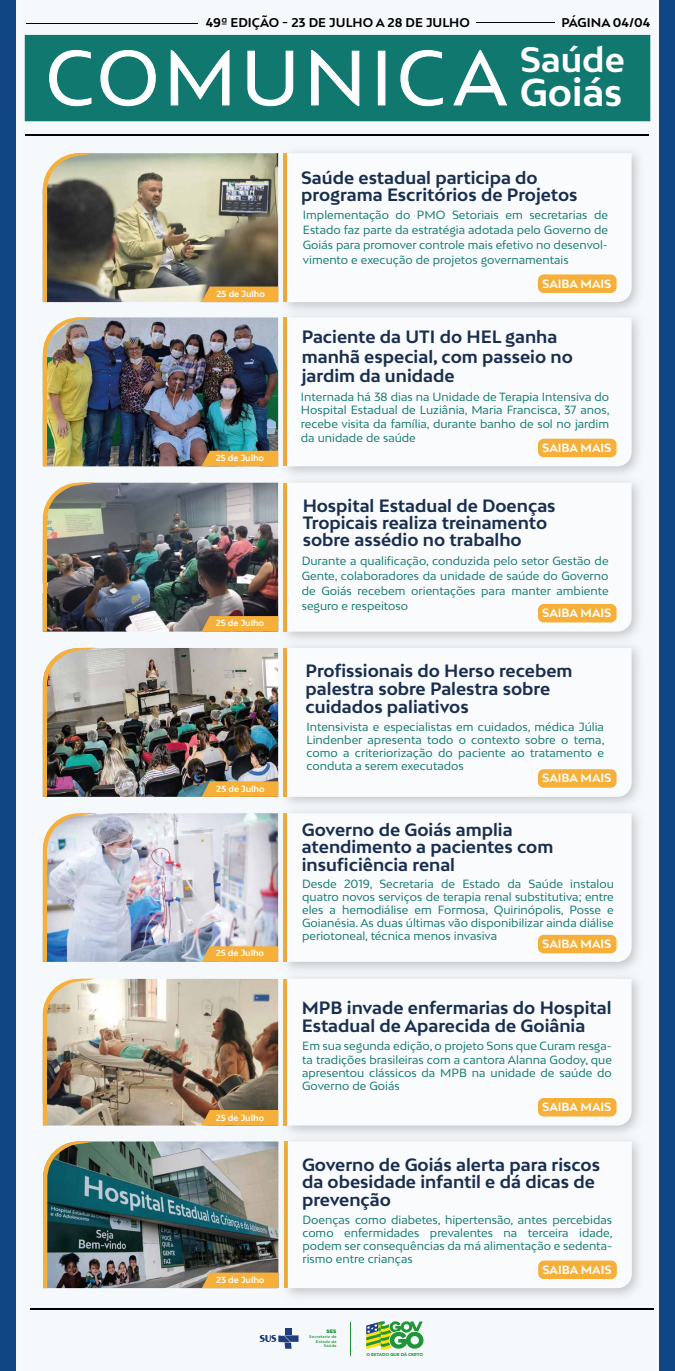
<style>
.page{position:relative;width:675px;height:1371px;background:#fff}
.page>*{position:absolute;margin:0;border:0;box-sizing:border-box;transform-origin:0 0}
.t1{font:700 36.75px "Bw Mitga";color:#fff}
.t2{font:700 33.44px "Bw Mitga";color:#fff}
.t3{font:700 16.88px/17.6px "Bw Mitga";color:#192e4e}
.t4{font:700 12px "Bw Mitga";color:#000}
.t5{font:700 11.31px "Bw Mitga";color:#fff}
.t6{font:11.25px/13.1px "Bw Mitga";color:#117870;text-align:justify}
.t7{font:700 8.38px "Bw Mitga";color:#fff}
.t8{font:4.81px "Heavitas";color:#209638}
.t9{font:700 4.25px "Gotham";letter-spacing:-.045em;color:#209638;scale:1.05 1}
.t10{font:500 3.94px/4.8px "Gotham";letter-spacing:.025em;color:#209638;text-align:right}
</style>
<div class="page">
<div style="left:6px;top:0;width:662px;height:1371px;background:#f6f9fc"></div>
<div style="left:0;top:0;width:16px;height:1371px;background:#0f4582"></div>
<div style="left:659px;top:0;width:16px;height:1371px;background:#0f4582"></div>
<div style="left:25px;top:35px;width:625px;height:86px;background:#117870"></div>
<hr style="left:26px;top:23px;width:172px;height:1px;background:#000">
<hr style="left:476px;top:22px;width:79px;height:1px;background:#000">
<hr style="left:25px;top:134px;width:624px;height:1px;background:#000">
<svg style="left:49px;top:50px;width:43px;height:57px"></svg>
<svg style="left:100px;top:50px;width:56px;height:57px"></svg>
<svg style="left:170px;top:49px;width:60px;height:57px"></svg>
<svg style="left:247px;top:50px;width:47px;height:57px"></svg>
<svg style="left:311px;top:49px;width:49px;height:58px"></svg>
<div style="left:378px;top:51px;width:7px;height:54px;background:#fff;border:1px solid #fff"></div>
<svg style="left:400px;top:50px;width:43px;height:57px"></svg>
<svg style="left:453px;top:50px;width:54px;height:56px"></svg>
<hr style="left:30px;top:1308px;width:624px;height:1px;background:#000">
<img style="left:276px;top:151px;width:363px;height:155px">
<svg style="left:287px;top:153px;width:345px;height:149px"></svg>
<img style="left:97px;top:153px;width:181px;height:149px">
<svg style="left:43px;top:153px;width:54px;height:149px;background:#615c4f"></svg>
<div style="left:538px;top:274px;width:79px;height:19px;background:#f6b03a;border-radius:6px"></div>
<svg style="left:202px;top:287px;width:76px;height:15px"></svg>
<img style="left:276px;top:306px;width:363px;height:165px">
<svg style="left:287px;top:317px;width:345px;height:149px"></svg>
<img style="left:97px;top:317px;width:181px;height:149px">
<img style="left:43px;top:317px;width:54px;height:149px">
<div style="left:538px;top:439px;width:79px;height:18px;background:#f6b03a;border-radius:6px"></div>
<svg style="left:202px;top:451px;width:76px;height:15px"></svg>
<img style="left:276px;top:471px;width:363px;height:166px">
<svg style="left:287px;top:483px;width:345px;height:149px"></svg>
<img style="left:97px;top:483px;width:181px;height:149px">
<img style="left:43px;top:482px;width:54px;height:150px">
<div style="left:538px;top:604px;width:79px;height:18px;background:#f6b03a;border-radius:6px"></div>
<svg style="left:202px;top:616px;width:76px;height:16px"></svg>
<img style="left:278px;top:637px;width:361px;height:165px">
<svg style="left:287px;top:648px;width:345px;height:149px"></svg>
<img style="left:97px;top:648px;width:181px;height:149px">
<img style="left:43px;top:647px;width:54px;height:150px">
<div style="left:538px;top:769px;width:79px;height:19px;background:#f6b03a;border-radius:6px"></div>
<svg style="left:202px;top:781px;width:76px;height:16px"></svg>
<img style="left:278px;top:802px;width:361px;height:165px">
<svg style="left:287px;top:813px;width:345px;height:149px"></svg>
<img style="left:97px;top:813px;width:181px;height:149px">
<svg style="left:43px;top:813px;width:54px;height:149px;background:#c5c9cf"></svg>
<div style="left:538px;top:935px;width:79px;height:18px;background:#f6b03a;border-radius:6px"></div>
<svg style="left:202px;top:946px;width:76px;height:16px"></svg>
<img style="left:276px;top:967px;width:363px;height:163px">
<svg style="left:287px;top:979px;width:345px;height:146px"></svg>
<img style="left:97px;top:979px;width:181px;height:146px">
<img style="left:43px;top:978px;width:54px;height:147px">
<div style="left:538px;top:1098px;width:79px;height:18px;background:#f6b03a;border-radius:6px"></div>
<svg style="left:202px;top:1110px;width:76px;height:15px"></svg>
<img style="left:276px;top:1130px;width:363px;height:166px">
<svg style="left:288px;top:1141px;width:344px;height:147px"></svg>
<img style="left:97px;top:1141px;width:181px;height:147px">
<img style="left:43px;top:1141px;width:54px;height:147px">
<div style="left:538px;top:1260px;width:79px;height:19px;background:#f6b03a;border-radius:6px"></div>
<svg style="left:202px;top:1272px;width:76px;height:16px"></svg>
<div style="left:285px;top:1328px;width:7px;height:7px;background:#1f3c7d"></div>
<svg style="left:260px;top:1335px;width:39px;height:14px"></svg>
<hr style="left:351px;top:1322px;width:1px;height:33px;background:#209638">
<svg style="left:366px;top:1321px;width:58px;height:29px"></svg>
<p class="t4" style="left:206px;top:14px;width:266px">49ª EDIÇÃO - 23 DE JULHO A 28 DE JULHO</p>
<p class="t4" style="left:561px;top:14px;width:91px">PÁGINA 04/04</p>
<h2 class="t2" style="left:520px;top:37px;width:106px">Saúde</h2>
<h1 class="t1" style="left:520px;top:68px;width:104px">Goiás</h1>
<p class="t7" style="left:217px;top:288px;width:50px">25 de Julho</p>
<p class="t7" style="left:216px;top:452px;width:50px">25 de Julho</p>
<p class="t7" style="left:216px;top:617px;width:50px">25 de Julho</p>
<p class="t7" style="left:216px;top:783px;width:50px">25 de Julho</p>
<p class="t7" style="left:216px;top:948px;width:50px">25 de Julho</p>
<p class="t7" style="left:216px;top:1112px;width:50px">25 de Julho</p>
<p class="t7" style="left:216px;top:1274px;width:50px">23 de Julho</p>
<h3 class="t3" style="left:301px;top:169px;width:278px;line-height:16.8px">Saúde estadual participa do programa Escritórios de Projetos</h3>
<p class="t6" style="left:303px;top:207px;width:307px;line-height:15.1px">Implementação do PMO Setoriais em secretarias de Estado faz parte da estratégia adotada pelo Governo de Goiás para promover controle mais efetivo no desenvol&shy;vimento e execução de projetos governamentais</p>
<p class="t5" style="left:542px;top:276px;width:71px">SAIBA MAIS</p>
<h3 class="t3" style="left:302px;top:327px;width:273px;line-height:19.2px">Paciente da UTI do HEL ganha manhã especial, com passeio no jardim da unidade</h3>
<p class="t6" style="left:301px;top:389px;width:310px;line-height:13.8px">Internada há 38 dias na Unidade de Terapia Intensiva do Hospital Estadual de Luziânia, Maria Francisca, 37 anos, recebe visita da família, durante banho de sol no jardim da unidade de saúde</p>
<p class="t5" style="left:542px;top:440px;width:71px">SAIBA MAIS</p>
<h3 class="t3" style="left:303px;top:497px;width:254px;line-height:17px">Hospital Estadual de Doenças<br>Tropicais realiza treinamento sobre assédio no trabalho</h3>
<p class="t6" style="left:302px;top:553px;width:308px;line-height:15.1px">Durante a qualificação, conduzida pelo setor Gestão de Gente, colaboradores da unidade de saúde do Governo de Goiás recebem orientações para manter ambiente seguro e respeitoso</p>
<p class="t5" style="left:542px;top:605px;width:71px">SAIBA MAIS</p>
<h3 class="t3" style="left:306px;top:661px;width:268px;line-height:17.8px">Profissionais do Herso recebem palestra sobre Palestra sobre cuidados paliativos</h3>
<p class="t6" style="left:307px;top:720px;width:300px">Intensivista e especialistas em cuidados, médica Júlia Lindenber apresenta todo o contexto sobre o tema, como a criteriorização do paciente ao tratamento e conduta a serem executados</p>
<p class="t5" style="left:542px;top:770px;width:71px">SAIBA MAIS</p>
<h3 class="t3" style="left:302px;top:820px;width:253px">Governo de Goiás amplia atendimento a pacientes com insuficiência renal</h3>
<p class="t6" style="left:302px;top:876px;width:313px">Desde 2019, Secretaria de Estado da Saúde instalou quatro novos serviços de terapia renal substitutiva; entre eles a hemodiálise em Formosa, Quirinópolis, Posse e Goianésia. As duas últimas vão disponibilizar ainda diálise periotoneal, técnica menos invasiva</p>
<p class="t5" style="left:542px;top:936px;width:71px">SAIBA MAIS</p>
<h3 class="t3" style="left:302px;top:999px;width:311px">MPB invade enfermarias do Hospital<br>Estadual de Aparecida de Goiânia</h3>
<p class="t6" style="left:302px;top:1039px;width:311px">Em sua segunda edição, o projeto Sons que Curam resga&shy;ta tradições brasileiras com a cantora Alanna Godoy, que apresentou clássicos da MPB na unidade de saúde do Governo de Goiás</p>
<p class="t5" style="left:542px;top:1099px;width:71px">SAIBA MAIS</p>
<h3 class="t3" style="left:302px;top:1155px;width:300px">Governo de Goiás alerta para riscos da obesidade infantil e dá dicas de prevenção</h3>
<p class="t6" style="left:302px;top:1213px;width:312px">Doenças como diabetes, hipertensão, antes percebidas como enfermidades prevalentes na terceira idade, podem ser consequências da má alimentação e sedenta&shy;rismo entre crianças</p>
<p class="t5" style="left:543px;top:1262px;width:71px">SAIBA MAIS</p>
<p class="t8" style="left:326px;top:1328px;width:12px">SES</p>
<p class="t10" style="left:309px;top:1334px;width:29px">Secretaria de<br>Estado da<br>Saúde</p>
<p class="t9" style="left:366px;top:1351px;width:56px">O ESTADO QUE DÁ CERTO</p>
</div>
